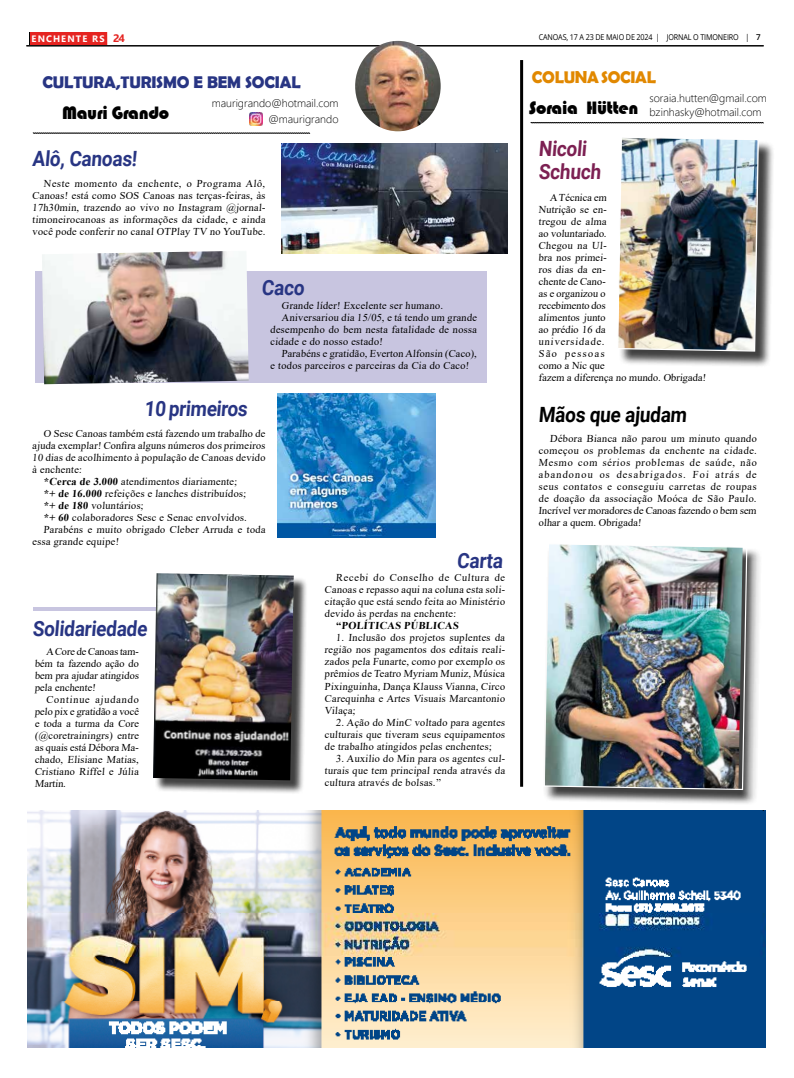
<style>
.page{position:relative;width:794px;height:1078px;background:#fff}
.page>*{position:absolute;margin:0;border:0;box-sizing:border-box;transform-origin:0 0}
.t1{font:700 21px "Roboto";color:#283583;scale:.9 1}
.t2{font:700 21px "Roboto";color:#000;scale:.9 1}
.t3{font:700 21px/23px "Roboto";color:#7c2052;scale:.9 1}
.t4{font:18.5px "Bauhaus 93";letter-spacing:-.02em;color:#000}
.t5{font:700 17px "Berlin Sans FB Demi";letter-spacing:-.01em;color:#283583}
.t6{font:700 17px "Berlin Sans FB Demi";letter-spacing:-.02em;color:#e18800}
.t7{font:300 11px/15.6px "Segoe UI";color:#000;text-align:right}
.t8{font:10.5px/12px "Times New Roman";letter-spacing:.02em;color:#000;text-align:justify}
.t9{font:10.5px/12px "Times New Roman";color:#000}
.t10{font:700 10.5px "Times New Roman";color:#000}
.t11{font:700 9.3px "Gadugi";letter-spacing:.12em;color:#fff}
.t12{font:8px "Open Sans";letter-spacing:-.02em;color:#000;scale:.9 1}
.s1{font-size:10.8px;color:#e52421}
.s2{font-weight:700}
.s3{font-weight:600}
</style>
<div class="page">
<hr style="left:26px;top:46px;width:737px;height:1px;background:#000">
<hr style="left:26px;top:45px;width:737px;height:1px;background:#000">
<div style="left:35px;top:271px;width:452px;height:111px;background:#c8c5e0"></div>
<hr style="left:34px;top:607px;width:260px;height:3px;background:#c8c5e0">
<svg style="left:33px;top:133px;width:277px;height:1px"></svg>
<svg style="left:249px;top:112px;width:14px;height:14px"></svg>
<svg style="left:250px;top:112px;width:12px;height:13px"></svg>
<img style="left:42px;top:251px;width:207px;height:133px">
<div style="left:155px;top:574px;width:152px;height:220px;background:#000;opacity:.75"></div>
<img style="left:153px;top:573px;width:141px;height:207px">
<img style="left:27px;top:810px;width:738px;height:237px">
<svg style="left:530px;top:122px;width:234px;height:1px"></svg>
<img style="left:281px;top:143px;width:226px;height:111px">
<img style="left:278px;top:393px;width:157px;height:144px">
<div style="left:619px;top:139px;width:155px;height:228px;background:#000;opacity:.75"></div>
<img style="left:618px;top:138px;width:141px;height:214px">
<div style="left:543px;top:545px;width:219px;height:259px;background:#000;opacity:.75"></div>
<img style="left:543px;top:544px;width:205px;height:246px">
<hr style="left:520px;top:60px;width:3px;height:726px;background:#000">
<img style="left:355px;top:41px;width:86px;height:90px">
<div style="left:30px;top:32px;width:78px;height:12px;background:#e52421"></div>
<svg style="left:107px;top:32px;width:1px;height:12px"></svg>
<p class="t11" style="left:32px;top:33px;width:95px">ENCHENTE RS <span class="s1">24</span></p>
<h3 class="t5" style="left:42px;top:72px;width:260px">CULTURA,TURISMO E BEM SOCIAL</h3>
<h2 class="t4" style="left:62px;top:103px;width:108px">Mauri Grando</h2>
<p class="t7" style="left:212px;top:94px;width:128px">maurigrando@hotmail.com @maurigrando</p>
<h1 class="t1" style="left:32px;top:144px;width:120px">Alô, Canoas!</h1>
<p class="t8" style="left:32px;top:177px;width:236px;text-indent:11px">Neste momento da enchente, o Programa Alô, Canoas! está como SOS Canoas nas terças-feiras, às 17h30min, trazendo ao vivo no Instagram @jornal&shy;timoneirocanoas as informações da cidade, e ainda você pode conferir no canal OTPlay TV no YouTube.</p>
<h1 class="t1" style="left:261px;top:273px;width:51px">Caco</h1>
<h1 class="t1" style="left:144px;top:394px;width:119px">10 primeiros</h1>
<p class="t8" style="left:281px;top:299px;width:164px">Grande líder! Excelente ser humano.</p>
<p class="t8" style="left:281px;top:311px;width:198px">Aniversariou dia 15/05, e tá tendo um grande</p>
<p class="t8" style="left:270px;top:323px;width:209px">desempenho do bem nesta fatalidade de nossa</p>
<p class="t8" style="left:270px;top:335px;width:115px">cidade e do nosso estado!</p>
<p class="t8" style="left:281px;top:347px;width:198px">Parabéns e gratidão, Everton Alfonsin (Caco),</p>
<p class="t8" style="left:270px;top:359px;width:202px">e todos parceiros e parceiras da Cia do Caco!</p>
<p class="t8" style="left:44px;top:426px;width:224px">O Sesc Canoas também está fazendo um trabalho de</p>
<p class="t8" style="left:32px;top:438px;width:236px">ajuda exemplar! Confira alguns números dos primeiros</p>
<p class="t8" style="left:32px;top:450px;width:236px">10 dias de acolhimento à população de Canoas devido</p>
<p class="t8" style="left:32px;top:462px;width:52px">à enchente:</p>
<p class="t8" style="left:44px;top:474px;width:196px"><span class="s2">*Cerca de 3.000</span> atendimentos diariamente;</p>
<p class="t8" style="left:44px;top:486px;width:205px"><span class="s2">*+ de 16.000</span> refeições e lanches distribuídos;</p>
<p class="t8" style="left:44px;top:498px;width:103px"><span class="s2">*+ de 180</span> voluntários;</p>
<p class="t8" style="left:44px;top:510px;width:206px"><span class="s2">*+ 60</span> colaboradores Sesc e Senac envolvidos.</p>
<p class="t8" style="left:44px;top:522px;width:224px">Parabéns e muito obrigado Cleber Arruda e toda</p>
<p class="t8" style="left:32px;top:534px;width:89px">essa grande equipe!</p>
<h1 class="t1" style="left:32px;top:613px;width:132px">Solidariedade</h1>
<p class="t8" style="left:35px;top:644px;width:107px;text-indent:11px">A Core de Canoas tam&shy;bém ta fazendo ação do bem pra ajudar atingidos pela enchente!</p>
<p class="t8" style="left:35px;top:692px;width:107px;text-indent:11px">Continue ajudando pelo pix e gratidão a você e toda a turma da Core (@coretrainingrs) entre as quais está Débora Ma&shy;chado, Elisiane Matias, Cristiano Riffel e Júlia Martin.</p>
<h1 class="t1" style="left:457px;top:545px;width:55px">Carta</h1>
<p class="t8" style="left:324px;top:571px;width:183px;text-indent:11px">Recebi do Conselho de Cultura de Canoas e repasso aqui na coluna esta soli&shy;citação que está sendo feita ao Ministério devido às perdas na enchente:</p>
<p class="t10" style="left:336px;top:618px;width:125px">“POLÍTICAS PÚBLICAS</p>
<p class="t8" style="left:324px;top:631px;width:183px;text-indent:11px">1. Inclusão dos projetos suplentes da região nos pagamentos dos editais reali&shy;zados pela Funarte, como por exemplo os prêmios de Teatro Myriam Muniz, Música Pixinguinha, Dança Klauss Vianna, Circo Carequinha e Artes Visuais Marcantonio Vilaça;</p>
<p class="t8" style="left:324px;top:715px;width:183px;text-indent:11px">2. Ação do MinC voltado para agentes culturais que tiveram seus equipamentos de trabalho atingidos pelas enchentes;</p>
<p class="t8" style="left:324px;top:751px;width:183px;text-indent:11px">3. Auxilio do Min para os agentes cul&shy;turais que tem principal renda através da cultura através de bolsas.”</p>
<p class="t12" style="left:539px;top:32px;width:248px">CANOAS, 17 A 23 DE MAIO DE 2024 | JORNAL O TIMONEIRO | <span class="s3">7</span></p>
<h3 class="t6" style="left:532px;top:67px;width:125px">COLUNA SOCIAL</h3>
<h2 class="t4" style="left:529px;top:97px;width:111px">Soraia Hütten</h2>
<p class="t7" style="left:649px;top:90px;width:119px;line-height:14.1px;text-align:left">soraia.hutten@gmail.com bzinhasky@hotmail.com</p>
<h1 class="t3" style="left:538px;top:136px;width:73px">Nicoli<br>Schuch</h1>
<p class="t9" style="left:538px;top:191px;width:170px;text-indent:11px">A Técnica em<br>Nutrição se en-<br>tregou de alma<br>ao voluntariado.<br>Chegou na Ul-<br>bra nos primei-<br>ros dias da en-<br>chente de Cano-<br>as e organizou o<br>recebimento dos<br>alimentos junto<br>ao prédio 16 da<br>universidade.<br>São pessoas<br>como a Nic que<br>fazem a diferença no mundo. Obrigada!</p>
<h1 class="t2" style="left:538px;top:400px;width:169px">Mãos que ajudam</h1>
<p class="t8" style="left:538px;top:432px;width:221px;text-indent:11px">Débora Bianca não parou um minuto quando começou os problemas da enchente na cidade.<br>Mesmo com sérios problemas de saúde, não abandonou os desabrigados. Foi atrás de seus contatos e conseguiu carretas de roupas de doação da associação Moóca de São Paulo.<br>Incrível ver moradores de Canoas fazendo o bem sem olhar a quem. Obrigada!</p>
</div>
